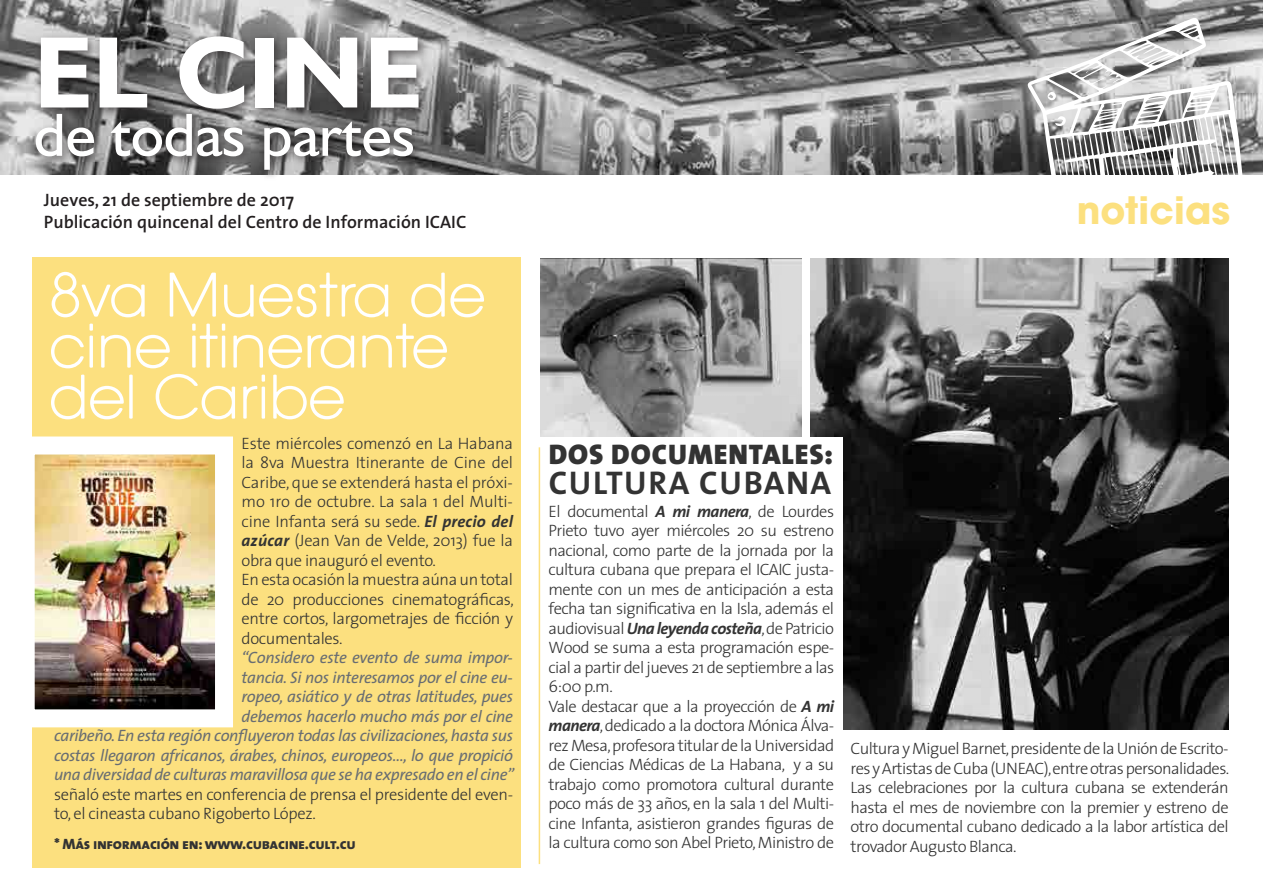
<style>
.page{position:relative;width:1263px;height:893px;background:#fff}
.page>*{position:absolute;margin:0;border:0;box-sizing:border-box;transform-origin:0 0}
.t1{font:700 102.3px "Humanist 521 BT";color:#fff}
.t2{font:61.35px "Humanist 521 BT";color:#fff}
.t3{font:700 37.5px "ITC Avant Garde Std";letter-spacing:.005em;color:#fce07f}
.t4{font:700 33px "The Sans";letter-spacing:.045em;color:#333}
.t5{font:900 28.5px "The Sans";letter-spacing:.035em;color:#333}
.t6{font:600 18px/21.6px "The Sans";color:#231f20}
.t7{font:300 16.5px/19.5px "The Sans";letter-spacing:-.035em;color:#333}
.t8{font:italic 16.5px/19.5px "The Sans";letter-spacing:-.02em;color:#686d72;text-align:right}
.t9{font:15px "The Sans Extra Bold Caps";letter-spacing:-.02em;color:#333}
.s1{font-weight:700;font-style:italic}
</style>
<div class="page">
<img style="left:1px;top:0;width:1261px;height:175px">
<svg style="left:1027px;top:17px;width:224px;height:158px"></svg>
<svg style="left:1047px;top:92px;width:9px;height:9px"></svg>
<svg style="left:1055px;top:116px;width:11px;height:10px"></svg>
<svg style="left:1109px;top:78px;width:12px;height:5px"></svg>
<div style="left:31px;top:31px;width:399px;height:150px;background:#231f20;opacity:.62"></div>
<img style="left:540px;top:259px;width:261px;height:178px">
<img style="left:810px;top:258px;width:419px;height:471px">
<div style="left:33px;top:256px;width:488px;height:611px;background:#fce07f"></div>
<svg style="left:51px;top:271px;width:433px;height:149px"></svg>
<div style="left:540px;top:437px;width:303px;height:422px;background:#fff"></div>
<img style="left:32px;top:427px;width:201px;height:309px">
<hr style="left:539px;top:447px;width:1px;height:417px;background:#fce07f">
<h1 class="t1" style="left:34px;top:9px;width:390px">EL CINE</h1>
<h2 class="t2" style="left:34px;top:97px;width:382px">de todas partes</h2>
<p class="t6" style="left:44px;top:189px;width:424px">Jueves, 21 de septiembre de 2017<br>Publicación quincenal del Centro de Información ICAIC</p>
<h3 class="t3" style="left:1077px;top:186px;width:155px">noticias</h3>
<p class="t7" style="left:242px;top:433px;width:274px">Este miércoles comenzó en La Habana la 8va Muestra Itinerante de Cine del Caribe, que se extenderá hasta el próxi&shy;mo 1ro de octubre. La sala 1 del Multi&shy;cine Infanta será su sede. <span class="s1">El precio del azúcar</span> (Jean Van de Velde, 2013) fue la obra que inauguró el evento.<br>En esta ocasión la muestra aúna un total de 20 producciones cinematográficas, entre cortos, largometrajes de ficción y documentales.</p>
<p class="t8" style="left:54px;top:648px;width:462px">“Considero este evento de suma impor-<br>tancia. Si nos interesamos por el cine eu-<br>ropeo, asiático y de otras latitudes, pues<br>debemos hacerlo mucho más por el cine<br>caribeño. En esta región confluyeron todas las civilizaciones, hasta sus costas llegaron africanos, árabes, chinos, europeos…, lo que propició una diversidad de culturas maravillosa que se ha expresado en el cine”</p>
<p class="t7" style="left:54px;top:784px;width:461px">señaló este martes en conferencia de prensa el presidente del even&shy;to, el cineasta cubano Rigoberto López.</p>
<p class="t9" style="left:54px;top:832px;width:303px">* Más información en: www.cubacine.cult.cu</p>
<h3 class="t5" style="left:549px;top:430px;width:286px">DOS DOCUMENTALES:</h3>
<h3 class="t4" style="left:549px;top:455px;width:284px">CULTURA CUBANA</h3>
<p class="t7" style="left:549px;top:501px;width:287px">El documental <span class="s1">A mi manera</span>, de Lourdes Prieto tuvo ayer miércoles 20 su estreno nacional, como parte de la jornada por la cultura cubana que prepara el ICAIC justa&shy;mente con un mes de anticipación a esta fecha tan significativa en la Isla, además el audiovisual <span class="s1">Una leyenda costeña</span>, de Patricio Wood se suma a esta programación espe&shy;cial a partir del jueves 21 de septiembre a las 6:00 p.m.<br>Vale destacar que a la proyección de <span class="s1">A mi manera</span>, dedicado a la doctora Mónica Álva&shy;rez Mesa, profesora titular de la Universidad de Ciencias Médicas de La Habana, y a su trabajo como promotora cultural durante poco más de 33 años, en la sala 1 del Multi&shy;cine Infanta, asistieron grandes figuras de la cultura como son Abel Prieto, Ministro de</p>
<p class="t7" style="left:850px;top:738px;width:380px;text-align:justify">Cultura y Miguel Barnet, presidente de la Unión de Escrito&shy;res y Artistas de Cuba (UNEAC),entre otras personalidades.<br>Las celebraciones por la cultura cubana se extenderán hasta el mes de noviembre con la premier y estreno de otro documental cubano dedicado a la labor artística del trovador Augusto Blanca.</p>
</div>
